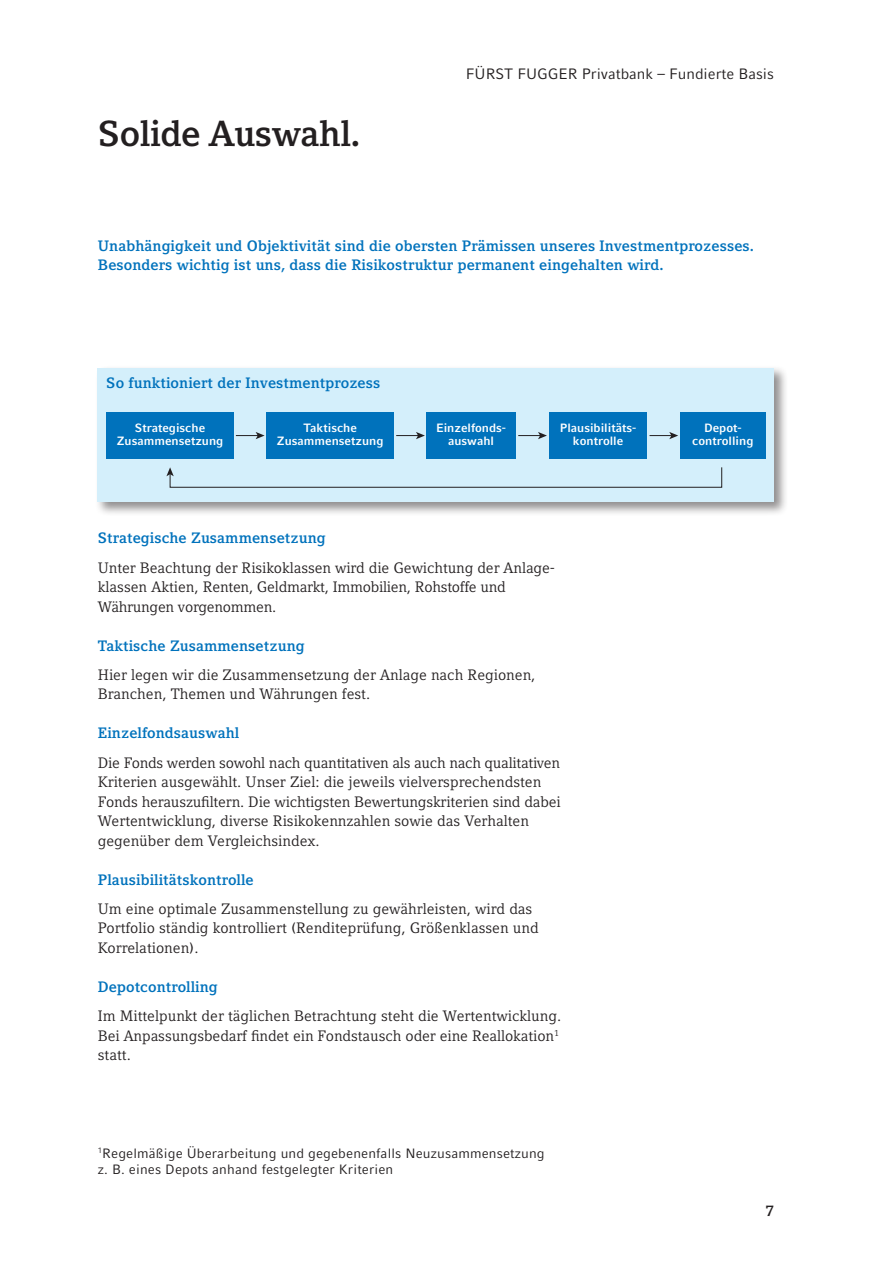
<style>
.page{position:relative;width:893px;height:1263px;background:#fff}
.page>*{position:absolute;margin:0;border:0;box-sizing:border-box;transform-origin:0 0}
.Überschrift{font:700 36px "Compatil Letter LT Pro";letter-spacing:-.01em;color:#231f20}
.Fließtext__Basis{font:15px/19.5px "Compatil Letter LT Pro";color:#231f20}
.Introtext{font:700 15px/19.5px "Compatil Letter LT Pro";letter-spacing:.005em;color:#0072bc}
.Zwischenüberschrift{font:700 15px "Compatil Letter LT Pro";letter-spacing:.005em;color:#0072bc}
.Produkt_rechtsbündig{font:15px "Compatil Fact LT Pro";color:#231f20}
.Seitenzahl_rechts{font:700 15px "Compatil Letter LT Pro";color:#231f20}
.Bildunterschrift{font:13.5px/16.2px "Compatil Fact LT Pro";letter-spacing:.01em;color:#231f20}
.t1{font:700 12px/13.5px "Compatil Fact LT Pro";color:#fff;text-align:center}
</style>
<div class="page">
<div style="left:95px;top:365px;width:693px;height:151px;background:#231f20;opacity:.5"></div>
<div style="left:98px;top:368px;width:676px;height:134px;background:#d4effb"></div>
<div style="left:106px;top:412px;width:128px;height:46px;background:#0072bc"></div>
<div style="left:266px;top:412px;width:128px;height:46px;background:#0072bc"></div>
<div style="left:426px;top:412px;width:90px;height:46px;background:#0072bc"></div>
<div style="left:549px;top:412px;width:98px;height:46px;background:#0072bc"></div>
<div style="left:680px;top:412px;width:85px;height:46px;background:#0072bc"></div>
<svg style="left:236px;top:432px;width:29px;height:7px"></svg>
<svg style="left:396px;top:432px;width:29px;height:7px"></svg>
<svg style="left:518px;top:432px;width:29px;height:7px"></svg>
<svg style="left:649px;top:432px;width:29px;height:7px"></svg>
<svg style="left:166px;top:467px;width:557px;height:21px"></svg>
<p class="Überschrift" style="left:98px;top:112px;width:264px">Solide Auswahl.</p>
<p class="Produkt_rechtsbündig" style="left:466px;top:65px;width:310px">FÜRST FUGGER Privatbank – Fundierte Basis</p>
<p class="Introtext" style="left:98px;top:236px;width:658px">Unabhängigkeit und Objektivität sind die obersten Prämissen unseres Investmentprozesses.<br>Besonders wichtig ist uns, dass die Risikostruktur permanent eingehalten wird.</p>
<p class="Introtext" style="left:106px;top:373px;width:275px">So funktioniert der Investmentprozess</p>
<p class="t1" style="left:117px;top:421px;width:108px">Strategische<br>Zusammensetzung</p>
<p class="t1" style="left:277px;top:421px;width:108px">Taktische<br>Zusammensetzung</p>
<p class="t1" style="left:436px;top:421px;width:71px">Einzelfonds&shy;auswahl</p>
<p class="t1" style="left:560px;top:421px;width:78px">Plausibilitäts&shy;kontrolle</p>
<p class="t1" style="left:692px;top:421px;width:63px">Depot&shy;controlling</p>
<p class="Zwischenüberschrift" style="left:98px;top:529px;width:229px">Strategische Zusammensetzung</p>
<p class="Fließtext__Basis" style="left:98px;top:558px;width:459px">Unter Beachtung der Risikoklassen wird die Gewichtung der Anlage&shy;klassen Aktien, Renten, Geldmarkt, Immobilien, Rohstoffe und<br>Währungen vorgenommen.</p>
<p class="Zwischenüberschrift" style="left:98px;top:637px;width:208px">Taktische Zusammensetzung</p>
<p class="Fließtext__Basis" style="left:98px;top:665px;width:439px">Hier legen wir die Zusammensetzung der Anlage nach Regionen,<br>Branchen, Themen und Währungen fest.</p>
<p class="Zwischenüberschrift" style="left:98px;top:724px;width:143px">Einzelfondsauswahl</p>
<p class="Fließtext__Basis" style="left:98px;top:753px;width:464px">Die Fonds werden sowohl nach quantitativen als auch nach qualitativen Kriterien ausgewählt. Unser Ziel: die jeweils vielversprechendsten Fonds herauszufiltern. Die wichtigsten Bewertungskriterien sind dabei Wertentwicklung, diverse Risikokennzahlen sowie das Verhalten gegenüber dem Vergleichsindex.</p>
<p class="Zwischenüberschrift" style="left:98px;top:871px;width:157px">Plausibilitätskontrolle</p>
<p class="Fließtext__Basis" style="left:98px;top:899px;width:442px">Um eine optimale Zusammenstellung zu gewährleisten, wird das<br>Portfolio ständig kontrolliert (Renditeprüfung, Größenklassen und<br>Korrelationen).</p>
<p class="Zwischenüberschrift" style="left:98px;top:978px;width:122px">Depotcontrolling</p>
<p class="Fließtext__Basis" style="left:98px;top:1006px;width:463px;text-align:justify">Im Mittelpunkt der täglichen Betrachtung steht die Wertentwicklung.<br>Bei Anpassungsbedarf findet ein Fondstausch oder eine Reallokation<sup>1 </sup>statt.</p>
<p class="Bildunterschrift" style="left:98px;top:1145px;width:448px"><sup>1</sup>Regelmäßige Überarbeitung und gegebenenfalls Neuzusammensetzung z. B. eines Depots anhand festgelegter Kriterien</p>
<p class="Seitenzahl_rechts" style="left:766px;top:1202px;width:10px">7</p>
</div>
